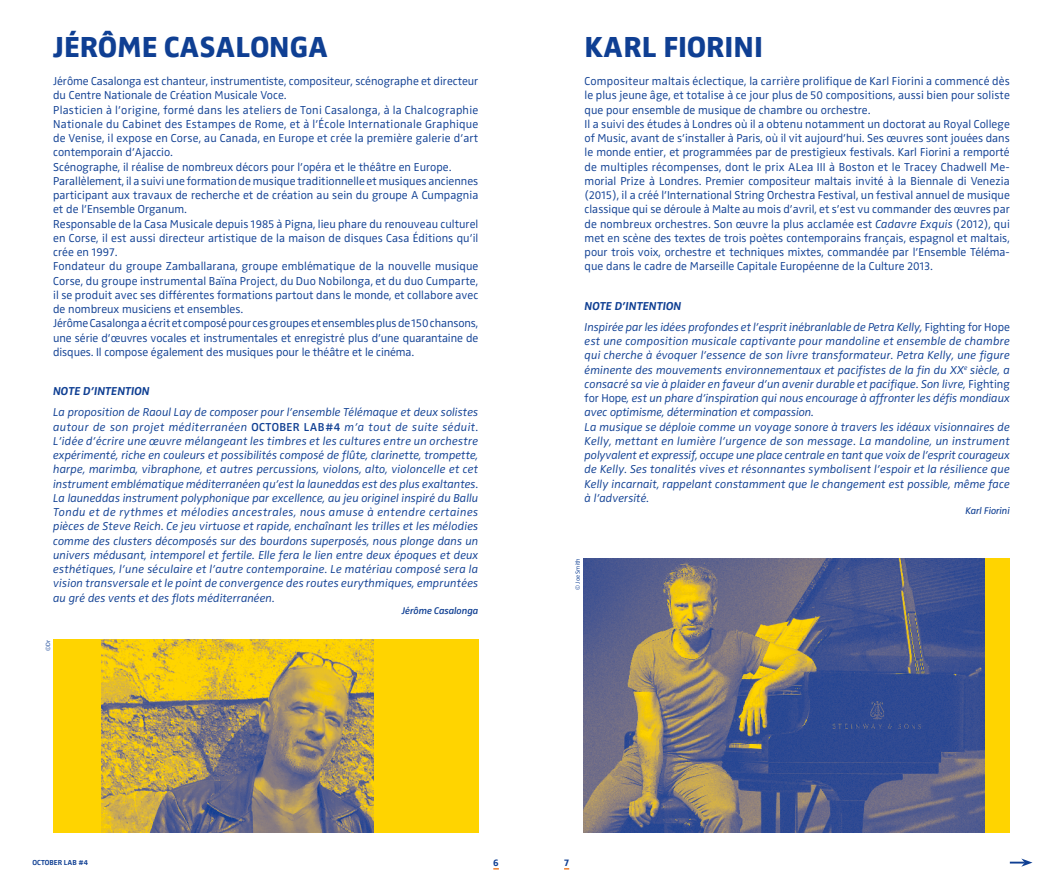
<style>
.page{position:relative;width:1063px;height:886px;background:#fff}
.page>*{position:absolute;margin:0;border:0;box-sizing:border-box;transform-origin:0 0}
.t1{font:30px "Zwo LF w 7";color:#0f3f93}
.t2{font:11.88px/14.2px "Zwo LF w 3";color:#0f3f93}
.t3{font:11.88px/14.2px "Zwo LF w 3 Italic";letter-spacing:.005em;color:#0f3f93;text-align:justify}
.t4{font:11.88px "Zwo LF w 6 Italic";color:#0f3f93}
.t5{font:10px "Zwo w 5 Italic";letter-spacing:-.01em;color:#0f3f93}
.t6{font:10px "Zwo LF w 4 Italic";letter-spacing:-.01em;color:#0f3f93}
.t7{font:10px "Zwo LF w 6";color:#0f3f93}
.t8{font:7.5px "Zwo LF w 6";color:#0f3f93}
.t9{font:6.25px "Zwo LF w 3";color:#0f3f93}
.s1{font-family:"Zwo LF w 5"}
.s2{font-family:"Zwo LF w 3 Italic"}
.s3{font-family:"Zwo LF w 3"}
</style>
<div class="page">
<svg style="left:1010px;top:858px;width:23px;height:9px"></svg>
<div style="left:53px;top:640px;width:425px;height:193px;background:#ffd400"></div>
<img style="left:101px;top:640px;width:272px;height:193px">
<div style="left:584px;top:558px;width:426px;height:275px;background:#ffd400"></div>
<img style="left:584px;top:558px;width:400px;height:275px">
<h1 class="t1" style="left:53px;top:29px;width:277px">JÉRÔME CASALONGA</h1>
<p class="t2" style="left:53px;top:74px;width:427px">Jérôme Casalonga est chanteur, instrumentiste, compositeur, scénographe et directeur du Centre Nationale de Création Musicale Voce.<br>Plasticien à l’origine, formé dans les ateliers de Toni Casalonga, à la Chalcographie Nationale du Cabinet des Estampes de Rome, et à l’École Internationale Graphique de Venise, il expose en Corse, au Canada, en Europe et crée la première galerie d’art contemporain d’Ajaccio.<br>Scénographe, il réalise de nombreux décors pour l’opéra et le théâtre en Europe.<br>Parallèlement, il a suivi une formation de musique traditionnelle et musiques anciennes participant aux travaux de recherche et de création au sein du groupe A Cumpagnia et de l’Ensemble Organum.<br>Responsable de la Casa Musicale depuis 1985 à Pigna, lieu phare du renouveau culturel en Corse, il est aussi directeur artistique de la maison de disques Casa Éditions qu’il crée en 1997.<br>Fondateur du groupe Zamballarana, groupe emblématique de la nouvelle musique Corse, du groupe instrumental Baïna Project, du Duo Nobilonga, et du duo Cumparte, il se produit avec ses différentes formations partout dans le monde, et collabore avec de nombreux musiciens et ensembles.<br>Jérôme Casalonga a écrit et composé pour ces groupes et ensembles plus de 150 chansons, une série d’œuvres vocales et instrumentales et enregistré plus d’une quarantaine de disques. Il compose également des musiques pour le théâtre et le cinéma.</p>
<p class="t4" style="left:53px;top:384px;width:98px">NOTE D’INTENTION</p>
<p class="t3" style="left:53px;top:405px;width:427px">La proposition de Raoul Lay de composer pour l’ensemble Télémaque et deux solistes autour de son projet méditerranéen <span class="s1">OCTOBER LAB#4</span> m’a tout de suite séduit.<br>L’idée d’écrire une œuvre mélangeant les timbres et les cultures entre un orchestre expérimenté, riche en couleurs et possibilités composé de flûte, clarinette, trompette, harpe, marimba, vibraphone, et autres percussions, violons, alto, violoncelle et cet instrument emblématique méditerranéen qu’est la launeddas est des plus exaltantes.<br>La launeddas instrument polyphonique par excellence, au jeu originel inspiré du Ballu Tondu et de rythmes et mélodies ancestrales, nous amuse à entendre certaines pièces de Steve Reich. Ce jeu virtuose et rapide, enchaînant les trilles et les mélodies comme des clusters décomposés sur des bourdons superposés, nous plonge dans un univers médusant, intemporel et fertile. Elle fera le lien entre deux époques et deux esthétiques, l’une séculaire et l’autre contemporaine. Le matériau composé sera la vision transversale et le point de convergence des routes eurythmiques, empruntées au gré des vents et des flots méditerranéen.</p>
<p class="t5" style="left:402px;top:604px;width:78px">Jérôme Casalonga</p>
<p class="t9" style="left:44px;top:651px;width:12px;rotate:-90deg">©Dr</p>
<h1 class="t1" style="left:585px;top:29px;width:180px">KARL FIORINI</h1>
<p class="t2" style="left:585px;top:74px;width:427px">Compositeur maltais éclectique, la carrière prolifique de Karl Fiorini a commencé dès le plus jeune âge, et totalise à ce jour plus de 50 compositions, aussi bien pour soliste que pour ensemble de musique de chambre ou orchestre.<br>Il a suivi des études à Londres où il a obtenu notamment un doctorat au Royal College of Music, avant de s’installer à Paris, où il vit aujourd’hui. Ses œuvres sont jouées dans le monde entier, et programmées par de prestigieux festivals. Karl Fiorini a remporté de multiples récompenses, dont le prix ALea III à Boston et le Tracey Chadwell Me&shy;morial Prize à Londres. Premier compositeur maltais invité à la Biennale di Venezia (2015), il a créé l’International String Orchestra Festival, un festival annuel de musique classique qui se déroule à Malte au mois d’avril, et s’est vu commander des œuvres par de nombreux orchestres. Son œuvre la plus acclamée est <span class="s2">Cadavre Exquis</span> (2012), qui met en scène des textes de trois poètes contemporains français, espagnol et maltais, pour trois voix, orchestre et techniques mixtes, commandée par l’Ensemble Téléma&shy;que dans le cadre de Marseille Capitale Européenne de la Culture 2013.</p>
<p class="t4" style="left:585px;top:299px;width:98px">NOTE D’INTENTION</p>
<p class="t3" style="left:585px;top:320px;width:427px;text-align:left">Inspirée par les idées profondes et l’esprit inébranlable de Petra Kelly, <span class="s3">Fighting for Hope </span>est une composition musicale captivante pour mandoline et ensemble de chambre qui cherche à évoquer l’essence de son livre transformateur. Petra Kelly, une figure éminente des mouvements environnementaux et pacifistes de la fin du XX<sup>e</sup> siècle, a consacré sa vie à plaider en faveur d’un avenir durable et pacifique. Son livre, <span class="s3">Fighting for Hope</span>, est un phare d’inspiration qui nous encourage à affronter les défis mondiaux avec optimisme, détermination et compassion.<br>La musique se déploie comme un voyage sonore à travers les idéaux visionnaires de Kelly, mettant en lumière l’urgence de son message. La mandoline, un instrument polyvalent et expressif, occupe une place centrale en tant que voix de l’esprit courageux de Kelly. Ses tonalités vives et résonnantes symbolisent l’espoir et la résilience que Kelly incarnait, rappelant constamment que le changement est possible, même face à l’adversité.</p>
<p class="t6" style="left:966px;top:505px;width:46px">Karl Fiorini</p>
<p class="t9" style="left:574px;top:590px;width:33px;rotate:-90deg">© Joe Smith</p>
<p class="t8" style="left:33px;top:858px;width:57px">OCTOBER LAB #4</p>
<p class="t7" style="left:493px;top:857px;width:7px">6</p>
<p class="t7" style="left:564px;top:857px;width:7px">7</p>
</div>
